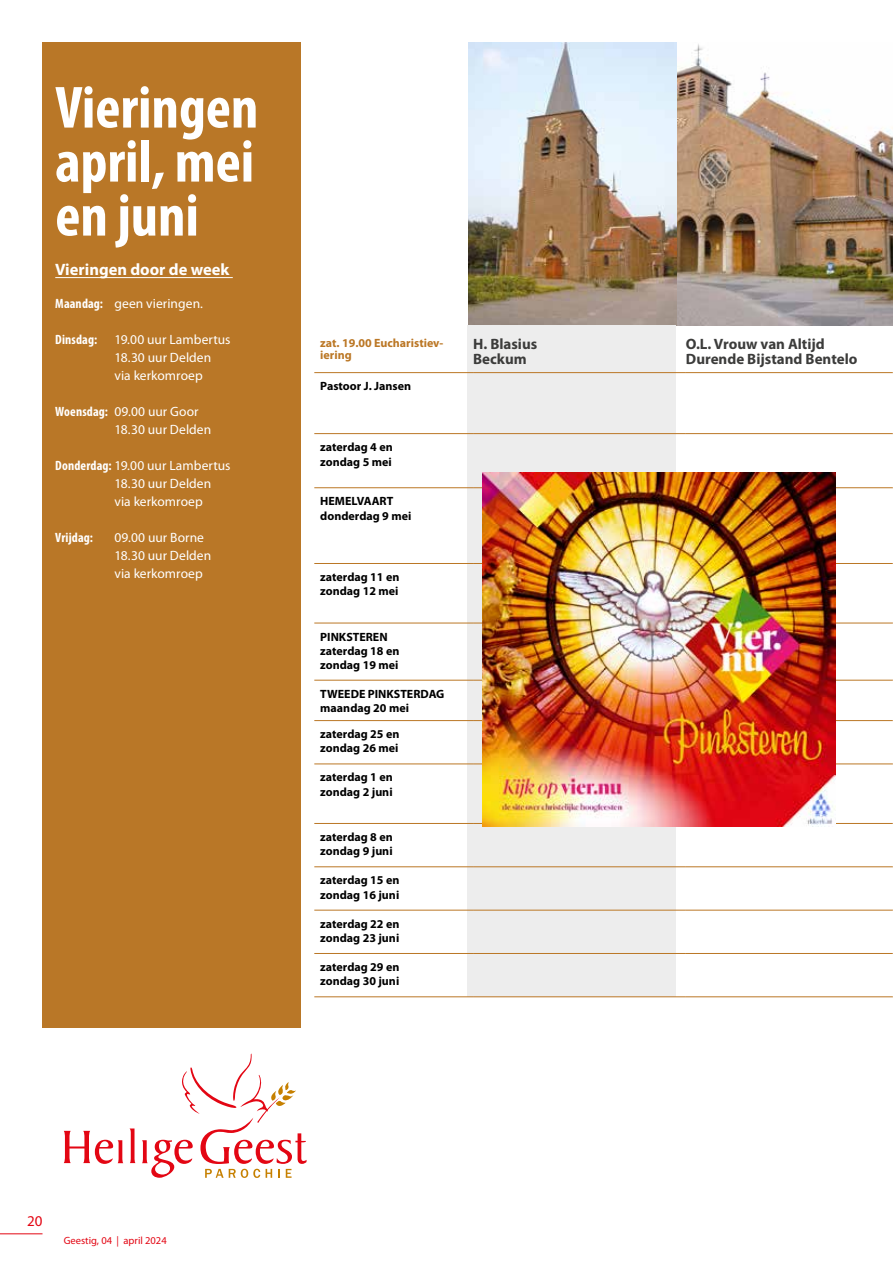
<style>
.page{position:relative;width:893px;height:1263px;background:#fff}
.page>*{position:absolute;margin:0;border:0;box-sizing:border-box;transform-origin:0 0}
.t1{font:700 condensed 60px/54px "Myriad Pro";color:#fff;text-align:justify}
.t2{font:700 16.5px "Myriad Pro";color:#fff}
.t3{font:700 15px/15px "Myriad Pro";color:#3c3c3b}
.t4{font:15px "Myriad Pro";color:#e30613}
.t5{font:13.5px/18px "Myriad Pro";letter-spacing:.005em;color:#fff}
.t6{font:700 condensed 13.5px "Myriad Pro";letter-spacing:.01em;color:#fff}
.t7{font:700 12px/14.4px "Myriad Pro";color:#000}
.t8{font:700 12px/12px "Myriad Pro";color:#bb7725}
.t9{font:10.5px "Myriad Pro";color:#e30613}
.s1{font-weight:700;font-stretch:condensed}
</style>
<div class="page">
<hr style="left:0;top:1233px;width:43px;height:1px;background:#e30613">
<img style="left:676px;top:43px;width:217px;height:283px">
<img style="left:468px;top:43px;width:208px;height:283px">
<div style="left:43px;top:43px;width:258px;height:985px;background:#b97727"></div>
<hr style="left:55px;top:277px;width:178px;height:1px;background:#fff">
<div style="left:468px;top:326px;width:208px;height:671px;background:#ededed"></div>
<hr style="left:473px;top:680px;width:213px;height:1px;background:#bb7725">
<hr style="left:473px;top:720px;width:213px;height:1px;background:#bb7725">
<hr style="left:473px;top:764px;width:213px;height:1px;background:#bb7725">
<hr style="left:473px;top:823px;width:213px;height:1px;background:#bb7725">
<hr style="left:473px;top:866px;width:213px;height:1px;background:#bb7725">
<hr style="left:473px;top:910px;width:213px;height:1px;background:#bb7725">
<hr style="left:473px;top:953px;width:213px;height:1px;background:#bb7725">
<hr style="left:473px;top:996px;width:213px;height:1px;background:#bb7725">
<hr style="left:314px;top:372px;width:159px;height:1px;background:#bb7725">
<hr style="left:473px;top:372px;width:213px;height:1px;background:#bb7725">
<hr style="left:686px;top:372px;width:206px;height:1px;background:#bb7725">
<hr style="left:314px;top:433px;width:159px;height:1px;background:#bb7725">
<hr style="left:473px;top:433px;width:213px;height:1px;background:#bb7725">
<hr style="left:686px;top:433px;width:206px;height:1px;background:#bb7725">
<hr style="left:314px;top:487px;width:159px;height:1px;background:#bb7725">
<hr style="left:473px;top:487px;width:213px;height:1px;background:#bb7725">
<hr style="left:686px;top:487px;width:206px;height:1px;background:#bb7725">
<hr style="left:314px;top:563px;width:159px;height:1px;background:#bb7725">
<hr style="left:473px;top:563px;width:213px;height:1px;background:#bb7725">
<hr style="left:686px;top:563px;width:206px;height:1px;background:#bb7725">
<hr style="left:314px;top:623px;width:159px;height:1px;background:#bb7725">
<hr style="left:473px;top:623px;width:213px;height:1px;background:#bb7725">
<hr style="left:686px;top:623px;width:206px;height:1px;background:#bb7725">
<hr style="left:314px;top:680px;width:159px;height:1px;background:#bb7725">
<hr style="left:686px;top:680px;width:206px;height:1px;background:#bb7725">
<hr style="left:314px;top:720px;width:159px;height:1px;background:#bb7725">
<hr style="left:686px;top:720px;width:206px;height:1px;background:#bb7725">
<hr style="left:314px;top:764px;width:159px;height:1px;background:#bb7725">
<hr style="left:686px;top:764px;width:206px;height:1px;background:#bb7725">
<hr style="left:314px;top:823px;width:159px;height:1px;background:#bb7725">
<hr style="left:686px;top:823px;width:206px;height:1px;background:#bb7725">
<hr style="left:314px;top:866px;width:159px;height:1px;background:#bb7725">
<hr style="left:686px;top:866px;width:206px;height:1px;background:#bb7725">
<hr style="left:314px;top:910px;width:159px;height:1px;background:#bb7725">
<hr style="left:686px;top:910px;width:206px;height:1px;background:#bb7725">
<hr style="left:314px;top:953px;width:159px;height:1px;background:#bb7725">
<hr style="left:686px;top:953px;width:206px;height:1px;background:#bb7725">
<hr style="left:314px;top:996px;width:159px;height:1px;background:#bb7725">
<hr style="left:686px;top:996px;width:206px;height:1px;background:#bb7725">
<svg style="left:64px;top:1053px;width:243px;height:125px"></svg>
<img style="left:482px;top:473px;width:354px;height:353px">
<h1 class="t1" style="left:55px;top:79px;width:205px">Vieringen april, mei en juni</h1>
<h2 class="t2" style="left:55px;top:258px;width:176px">Vieringen door de week</h2>
<p class="t5" style="left:55px;top:294px;width:149px"><span class="s1">Maandag:</span> geen vieringen.</p>
<p class="t6" style="left:55px;top:331px;width:43px">Dinsdag:</p>
<p class="t5" style="left:115px;top:330px;width:118px">19.00 uur Lambertus<br>18.30 uur Delden via kerkomroep</p>
<p class="t5" style="left:115px;top:402px;width:98px;text-indent:-59px"><span class="s1">Woensdag:</span> 09.00 uur Goor<br>18.30 uur Delden</p>
<p class="t5" style="left:115px;top:456px;width:118px;text-indent:-59px"><span class="s1">Donderdag:</span> 19.00 uur Lambertus<br>18.30 uur Delden via kerkomroep</p>
<p class="t6" style="left:55px;top:529px;width:39px">Vrijdag:</p>
<p class="t5" style="left:115px;top:528px;width:98px">09.00 uur Borne<br>18.30 uur Delden via kerkomroep</p>
<p class="t8" style="left:320px;top:336px;width:125px">zat. 19.00 Eucharistiev&shy;iering</p>
<p class="t3" style="left:473px;top:336px;width:66px">H. Blasius<br>Beckum</p>
<p class="t3" style="left:686px;top:336px;width:173px">O.L. Vrouw van Altijd<br>Durende Bijstand Bentelo</p>
<p class="t7" style="left:320px;top:378px;width:92px">Pastoor J. Jansen</p>
<p class="t7" style="left:320px;top:439px;width:74px">zaterdag 4 en zondag 5 mei</p>
<p class="t7" style="left:320px;top:494px;width:93px">HEMELVAART donderdag 9 mei</p>
<p class="t7" style="left:320px;top:569px;width:81px">zaterdag 11 en zondag 12 mei</p>
<p class="t7" style="left:320px;top:629px;width:81px">PINKSTEREN zaterdag 18 en zondag 19 mei</p>
<p class="t7" style="left:320px;top:686px;width:126px">TWEEDE PINKSTERDAG maandag 20 mei</p>
<p class="t7" style="left:320px;top:726px;width:81px">zaterdag 25 en zondag 26 mei</p>
<p class="t7" style="left:320px;top:770px;width:74px">zaterdag 1 en zondag 2 juni</p>
<p class="t7" style="left:320px;top:829px;width:74px">zaterdag 8 en zondag 9 juni</p>
<p class="t7" style="left:320px;top:873px;width:81px">zaterdag 15 en zondag 16 juni</p>
<p class="t7" style="left:320px;top:916px;width:81px">zaterdag 22 en zondag 23 juni</p>
<p class="t7" style="left:320px;top:959px;width:81px">zaterdag 29 en zondag 30 juni</p>
<p class="t4" style="left:27px;top:1211px;width:17px">20</p>
<p class="t9" style="left:64px;top:1234px;width:104px">Geestig, 04 | april 2024</p>
</div>
